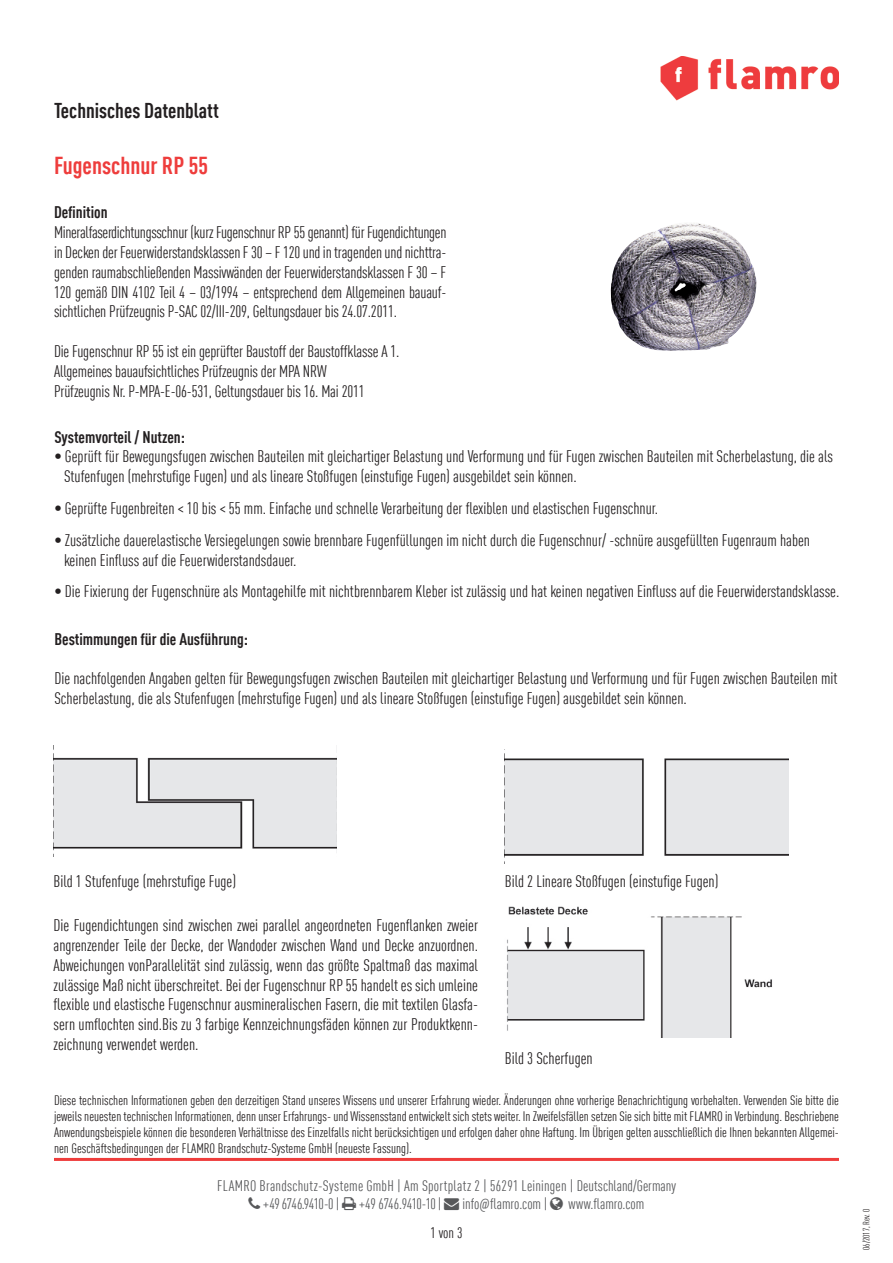
<style>
.page{position:relative;width:893px;height:1263px;background:#fff}
.page>*{position:absolute;margin:0;border:0;box-sizing:border-box;transform-origin:0 0}
.t1{font:700 condensed 24px "DIN Pro";color:#ee3d3c}
.t2{font:700 condensed 21px "DIN Pro";color:#231f20}
.t3{font:condensed 16.5px/19.8px "DIN Pro";color:#231f20}
.t4{font:700 condensed 16.5px "DIN Pro";color:#231f20}
.t5{font:condensed 15px/18px "DIN Pro";letter-spacing:.01em;color:#57585a}
.t6{font:condensed 15px "DIN Pro";letter-spacing:-.03em;color:#57585a}
.t7{font:condensed 15px "DIN Pro";color:#231f20}
.t8{font:condensed 13.5px/16.2px "DIN Pro";color:#231f20;text-align:justify}
.t9{font:condensed 9px "DIN Pro";color:#231f20}
</style>
<div class="page">
<hr style="left:54px;top:1158px;width:785px;height:3px;background:#ee3d3c">
<img style="left:660px;top:56px;width:179px;height:44px">
<img style="left:610px;top:223px;width:147px;height:128px">
<img style="left:54px;top:746px;width:283px;height:107px">
<img style="left:505px;top:758px;width:283px;height:98px">
<img style="left:507px;top:906px;width:265px;height:132px">
<p class="t2" style="left:54px;top:95px;width:166px">Technisches Datenblatt</p>
<h1 class="t1" style="left:54px;top:148px;width:156px">Fugenschnur RP 55</h1>
<p class="t4" style="left:54px;top:200px;width:55px">Definition</p>
<p class="t3" style="left:54px;top:221px;width:394px;text-align:justify">Mineralfaserdichtungsschnur (kurz Fugenschnur RP 55 genannt) für Fugendichtungen in Decken der Feuerwiderstandsklassen F 30 – F 120 und in tragenden und nichttra&shy;genden raumabschließenden Massivwänden der Feuerwiderstandsklassen F 30 – F 120 gemäß DIN 4102 Teil 4 – 03/1994 – entsprechend dem Allgemeinen bauauf&shy;sichtlichen Prüfzeugnis P-SAC 02/III-209, Geltungsdauer bis 24.07.2011.</p>
<p class="t3" style="left:54px;top:340px;width:347px">Die Fugenschnur RP 55 ist ein geprüfter Baustoff der Baustoffklasse A 1.<br>Allgemeines bauaufsichtliches Prüfzeugnis der MPA NRW<br>Prüfzeugnis Nr. P-MPA-E-06-531, Geltungsdauer bis 16. Mai 2011</p>
<p class="t4" style="left:54px;top:425px;width:132px">Systemvorteil / Nutzen:</p>
<p class="t3" style="left:64px;top:446px;width:770px">Geprüft für Bewegungsfugen zwischen Bauteilen mit gleichartiger Belastung und Verformung und für Fugen zwischen Bauteilen mit Scherbelastung, die als<br>Stufenfugen (mehrstufige Fugen) und als lineare Stoßfugen (einstufige Fugen) ausgebildet sein können.</p>
<p class="t3" style="left:65px;top:491px;width:747px;line-height:31.8px">Geprüfte Fugenbreiten &lt; 10 bis &lt; 55 mm. Einfache und schnelle Verarbeitung der flexiblen und elastischen Fugenschnur.<br>Zusätzliche dauerelastische Versiegelungen sowie brennbare Fugenfüllungen im nicht durch die Fugenschnur/ -schnüre ausgefüllten Fugenraum haben</p>
<p class="t3" style="left:64px;top:543px;width:777px;line-height:31.8px">keinen Einfluss auf die Feuerwiderstandsdauer.<br>Die Fixierung der Fugenschnüre als Montagehilfe mit nichtbrennbarem Kleber ist zulässig und hat keinen negativen Einfluss auf die Feuerwiderstandsklasse.</p>
<p class="t4" style="left:54px;top:627px;width:195px">Bestimmungen für die Ausführung:</p>
<p class="t3" style="left:54px;top:668px;width:784px">Die nachfolgenden Angaben gelten für Bewegungsfugen zwischen Bauteilen mit gleichartiger Belastung und Verformung und für Fugen zwischen Bauteilen mit<br>Scherbelastung, die als Stufenfugen (mehrstufige Fugen) und als lineare Stoßfugen (einstufige Fugen) ausgebildet sein können.</p>
<p class="t3" style="left:54px;top:870px;width:184px">Bild 1 Stufenfuge (mehrstufige Fuge)</p>
<p class="t3" style="left:505px;top:870px;width:215px">Bild 2 Lineare Stoßfugen (einstufige Fugen)</p>
<p class="t3" style="left:54px;top:914px;width:426px;text-align:justify">Die Fugendichtungen sind zwischen zwei parallel angeordneten Fugenflanken zweier angrenzender Teile der Decke, der Wandoder zwischen Wand und Decke anzuordnen.<br>Abweichungen vonParallelität sind zulässig, wenn das größte Spaltmaß das maximal zulässige Maß nicht überschreitet. Bei der Fugenschnur RP 55 handelt es sich umleine flexible und elastische Fugenschnur ausmineralischen Fasern, die mit textilen Glasfa&shy;sern umflochten sind.Bis zu 3 farbige Kennzeichnungsfäden können zur Produktkenn&shy;zeichnung verwendet werden.</p>
<p class="t3" style="left:505px;top:1047px;width:89px">Bild 3 Scherfugen</p>
<p class="t8" style="left:54px;top:1091px;width:786px">Diese technischen Informationen geben den derzeitigen Stand unseres Wissens und unserer Erfahrung wieder. Änderungen ohne vorherige Benachrichtigung vorbehalten. Verwenden Sie bitte die jeweils neuesten technischen Informationen, denn unser Erfahrungs- und Wissensstand entwickelt sich stets weiter. In Zweifelsfällen setzen Sie sich bitte mit FLAMRO in Verbindung. Beschriebene Anwendungsbeispiele können die besonderen Verhältnisse des Einzelfalls nicht berücksichtigen und erfolgen daher ohne Haftung. Im Übrigen gelten ausschließlich die Ihnen bekannten Allgemei&shy;nen Geschäftsbedingungen der FLAMRO Brandschutz-Systeme GmbH (neueste Fassung).</p>
<p class="t5" style="left:263px;top:1176px;width:414px;text-indent:-46px">FLAMRO Brandschutz-Systeme GmbH | Am Sportplatz 2 | 56291 Leiningen | Deutschland/Germany +49 6746.9410-0 |</p>
<p class="t6" style="left:359px;top:1193px;width:84px">+49 6746.9410-10 |</p>
<p class="t5" style="left:462px;top:1194px;width:87px">info@flamro.com |</p>
<p class="t5" style="left:568px;top:1194px;width:78px">www.flamro.com</p>
<p class="t7" style="left:430px;top:1222px;width:33px">1 von 3</p>
<p class="t9" style="left:860px;top:1250px;width:43px;rotate:-90deg">06/2017, Rev. 0</p>
</div>
